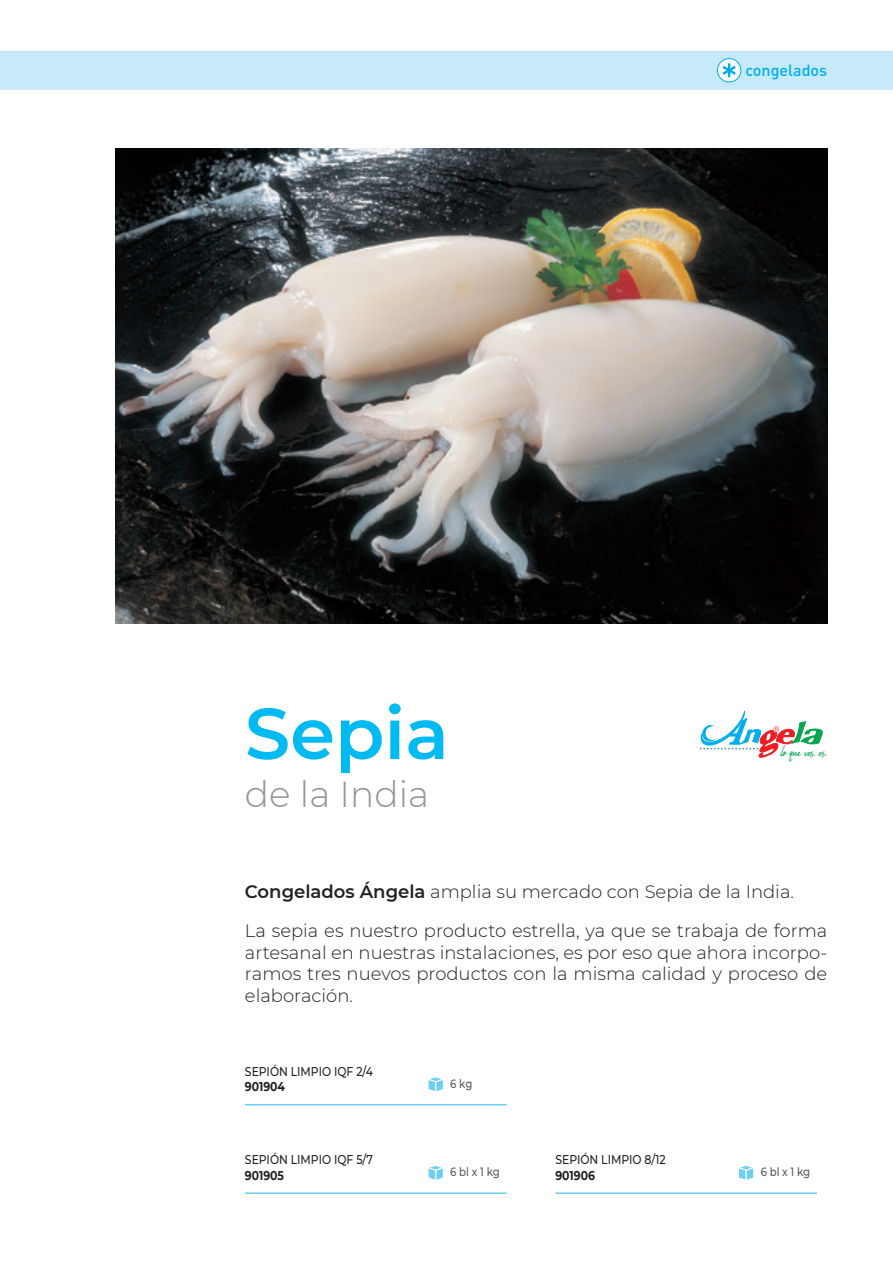
<style>
.page{position:relative;width:893px;height:1263px;background:#fff}
.page>*{position:absolute;margin:0;border:0;box-sizing:border-box;transform-origin:0 0}
.t1{font:600 72px "Montserrat";color:#00baf1}
.t2{font:300 36px "Montserrat";color:#939598}
.t3{font:20.25px "Abuget";letter-spacing:-.02em;color:#00a54f;scale:.95 1}
.t4{font:300 18px/21.6px "Montserrat";color:#231f20;text-align:justify}
.códido_nav{font:500 16.05px "DIN";color:#00aeef}
.t5{font:500 12.75px "Montserrat";color:#231f20;scale:.85 1}
.t6{font:700 12.75px "Montserrat";color:#231f20;scale:.85 1}
.t7{font:500 12px "Montserrat";letter-spacing:-.02em;color:#57585a;scale:.85 1}
.s1{font-weight:600}
</style>
<div class="page">
<div style="left:0;top:51px;width:893px;height:39px;background:#c6eafa"></div>
<img style="left:116px;top:149px;width:711px;height:474px">
<svg style="left:717px;top:59px;width:24px;height:23px"></svg>
<div style="left:717px;top:58px;width:24px;height:24px;border:1px solid #00aeef;border-radius:50%"></div>
<svg style="left:723px;top:63px;width:13px;height:14px"></svg>
<svg style="left:700px;top:711px;width:123px;height:47px"></svg>
<hr style="left:245px;top:1104px;width:262px;height:1px;background:#6bcff6">
<svg style="left:429px;top:1077px;width:14px;height:14px"></svg>
<hr style="left:245px;top:1192px;width:262px;height:2px;background:#6bcff6">
<svg style="left:429px;top:1166px;width:14px;height:14px"></svg>
<hr style="left:555px;top:1192px;width:262px;height:2px;background:#6bcff6">
<svg style="left:739px;top:1166px;width:14px;height:14px"></svg>
<p class="t1" style="left:245px;top:682px;width:205px">Sepia</p>
<p class="t2" style="left:245px;top:769px;width:186px">de la India</p>
<p class="códido_nav" style="left:745px;top:60px;width:83px">congelados</p>
<p class="t3" style="left:781px;top:740px;width:50px">lo que ves, es.</p>
<p class="t4" style="left:245px;top:881px;width:551px"><span class="s1">Congelados Ángela</span> amplia su mercado con Sepia de la India.</p>
<p class="t4" style="left:245px;top:919px;width:584px">La sepia es nuestro producto estrella, ya que se trabaja de forma artesanal en nuestras instalaciones, es por eso que ahora incorpo&shy;ramos tres nuevos productos con la misma calidad y proceso de elaboración.</p>
<p class="t5" style="left:245px;top:1062px;width:152px">SEPIÓN LIMPIO IQF 2/4</p>
<p class="t6" style="left:245px;top:1077px;width:49px">901904</p>
<p class="t7" style="left:450px;top:1075px;width:28px">6 kg</p>
<p class="t5" style="left:245px;top:1151px;width:152px">SEPIÓN LIMPIO IQF 5/7</p>
<p class="t6" style="left:245px;top:1166px;width:48px">901905</p>
<p class="t7" style="left:450px;top:1164px;width:60px">6 bl x 1 kg</p>
<p class="t5" style="left:555px;top:1151px;width:131px">SEPIÓN LIMPIO 8/12</p>
<p class="t6" style="left:555px;top:1166px;width:48px">901906</p>
<p class="t7" style="left:761px;top:1164px;width:60px">6 bl x 1 kg</p>
</div>
